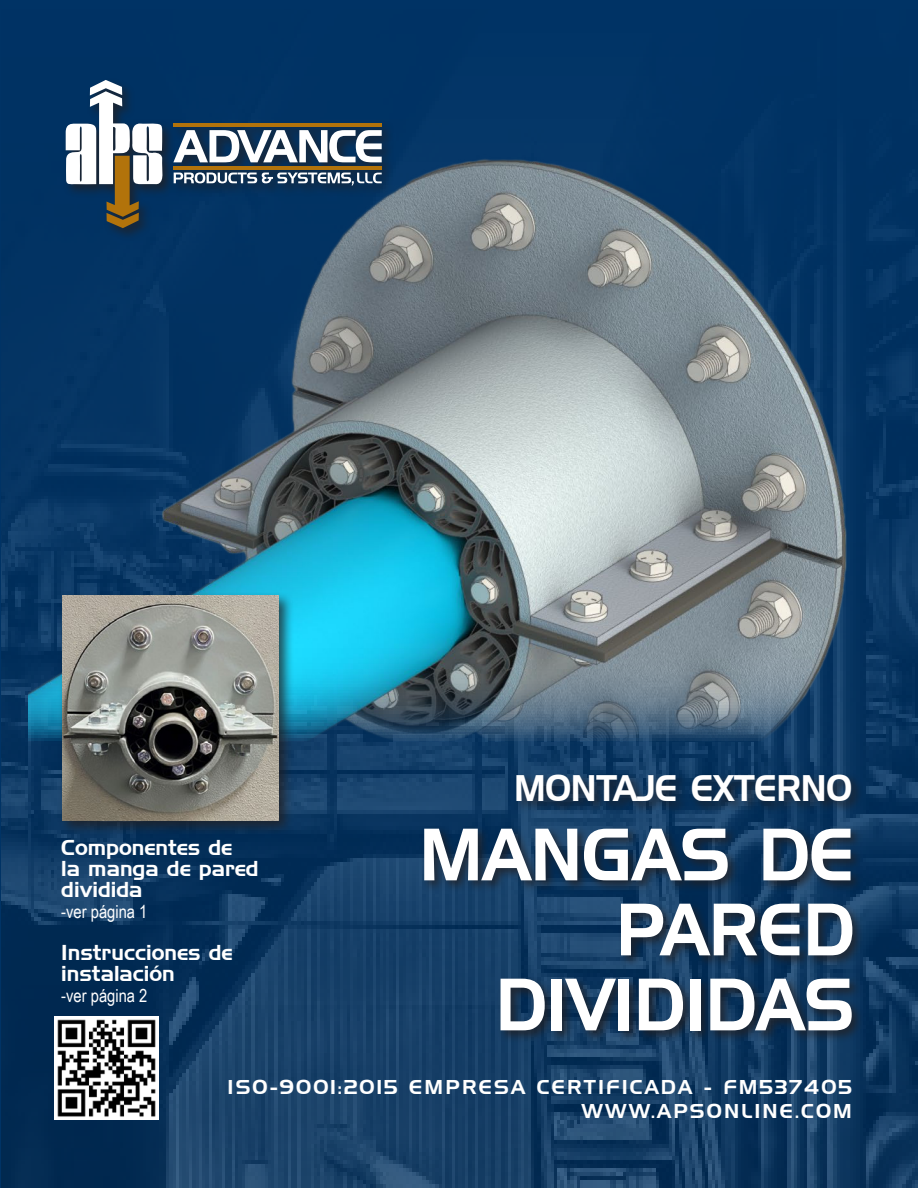
<style>
.page{position:relative;width:918px;height:1188px;background:#fff}
.page>*{position:absolute;margin:0;border:0;box-sizing:border-box;transform-origin:0 0}
.t1{font:72px/75px "ST Huntington";color:#fff;text-align:right;scale:.92 1}
.t2{font:36px "ST Huntington";letter-spacing:-.01em;color:#fff;scale:.92 1}
.t3{font:21px/21px "ST Huntington";color:#fff}
.t4{font:19.5px/23.4px "ST Huntington";letter-spacing:.11em;color:#fff;text-align:right}
.t5{font:18px "Arial Narrow";color:#fff}
</style>
<div class="page">
<img style="left:1px;top:2px;width:917px;height:1186px">
<hr style="left:0;top:0;width:1px;height:1188px;background:#003365">
<div style="left:421px;top:825px;width:444px;height:218px;background:#231f20;opacity:.75"></div>
<img style="left:55px;top:1016px;width:103px;height:104px">
<img style="left:29px;top:48px;width:889px;height:772px">
<div style="left:58px;top:592px;width:236px;height:244px;background:#231f20;opacity:.75"></div>
<img style="left:62px;top:596px;width:217px;height:225px">
<p class="t3" style="left:61px;top:839px;width:199px">Componentes de<br>la manga de pared dividida</p>
<p class="t5" style="left:61px;top:905px;width:88px">-ver página 1</p>
<p class="t3" style="left:61px;top:944px;width:173px">Instrucciones de instalación</p>
<p class="t5" style="left:61px;top:989px;width:88px">-ver página 2</p>
<h2 class="t2" style="left:514px;top:775px;width:369px">MONTAJE EXTERNO</h2>
<h1 class="t1" style="left:419px;top:823px;width:474px">MANGAS DE<br>PARED<br>DIVIDIDAS</h1>
<p class="t4" style="left:228px;top:1077px;width:626px">ISO-9001:2015 EMPRESA CERTIFICADA - FM537405<br>WWW.APSONLINE.COM</p>
</div>
